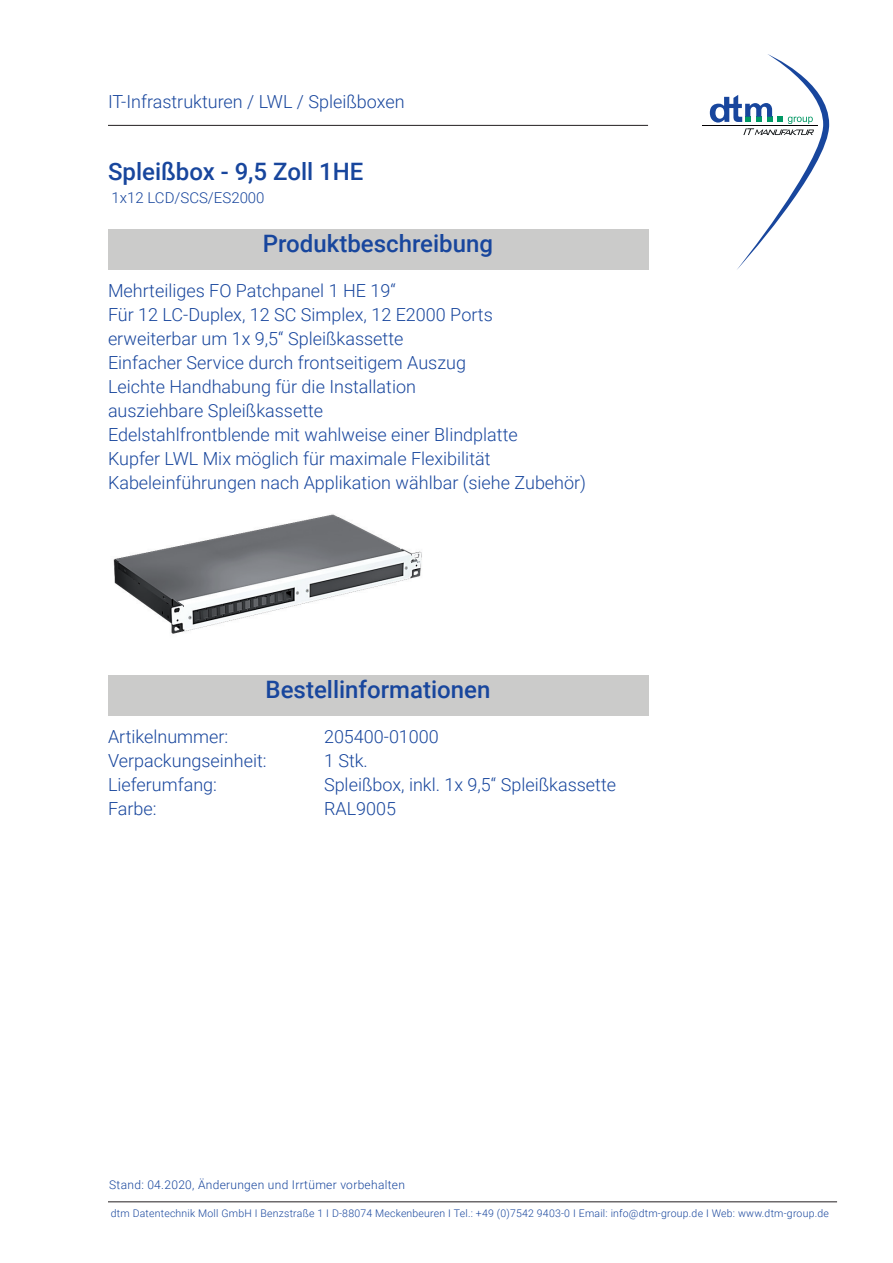
<style>
.page{position:relative;width:893px;height:1263px;background:#fff}
.page>*{position:absolute;margin:0;border:0;box-sizing:border-box;transform-origin:0 0}
.t1{font:500 24px "Roboto";color:#18469d}
.t2{font:300 18px/24px "Roboto";color:#18469d}
.t3{font:300 15px "Roboto";color:#18469d}
.t4{font:300 12px "Roboto";letter-spacing:.025em;color:#18469d}
.t5{font:300 10.5px "Roboto";letter-spacing:.02em;color:#18469d}
</style>
<div class="page">
<hr style="left:702px;top:125px;width:115px;height:1px;background:#020002">
<svg style="left:710px;top:54px;width:119px;height:216px"></svg>
<hr style="left:108px;top:125px;width:540px;height:1px;background:#231f20">
<hr style="left:108px;top:1201px;width:729px;height:1px;background:#231f20">
<div style="left:108px;top:230px;width:540px;height:40px;background:#cbcbca"></div>
<img style="left:113px;top:514px;width:309px;height:120px">
<div style="left:108px;top:675px;width:540px;height:41px;background:#cbcbca"></div>
<p class="t2" style="left:108px;top:89px;width:298px">IT-Infrastrukturen / LWL / Spleißboxen</p>
<h1 class="t1" style="left:108px;top:155px;width:257px">Spleißbox - 9,5 Zoll 1HE</h1>
<p class="t3" style="left:112px;top:187px;width:154px">1x12 LCD/SCS/ES2000</p>
<h1 class="t1" style="left:263px;top:227px;width:232px">Produktbeschreibung</h1>
<p class="t2" style="left:108px;top:278px;width:480px">Mehrteiliges FO Patchpanel 1 HE 19“<br>Für 12 LC-Duplex, 12 SC Simplex, 12 E2000 Ports erweiterbar um 1x 9,5“ Spleißkassette<br>Einfacher Service durch frontseitigem Auszug<br>Leichte Handhabung für die Installation<br>ausziehbare Spleißkassette<br>Edelstahlfrontblende mit wahlweise einer Blindplatte<br>Kupfer LWL Mix möglich für maximale Flexibilität Kabeleinführungen nach Applikation wählbar (siehe Zubehör)</p>
<h1 class="t1" style="left:266px;top:672px;width:226px">Bestellinformationen</h1>
<p class="t2" style="left:108px;top:723px;width:160px">Artikelnummer:<br>Verpackungseinheit:<br>Lieferumfang:<br>Farbe:</p>
<p class="t2" style="left:324px;top:723px;width:294px">205400-01000<br>1 Stk.<br>Spleißbox, inkl. 1x 9,5“ Spleißkassette<br>RAL9005</p>
<p class="t4" style="left:109px;top:1176px;width:297px">Stand: 04.2020, Änderungen und Irrtümer vorbehalten</p>
<p class="t5" style="left:111px;top:1206px;width:720px">dtm Datentechnik Moll GmbH I Benzstraße 1 I D-88074 Meckenbeuren I Tel.: +49 (0)7542 9403-0 I Email: info@dtm-group.de I Web: www.dtm-group.de</p>
</div>
